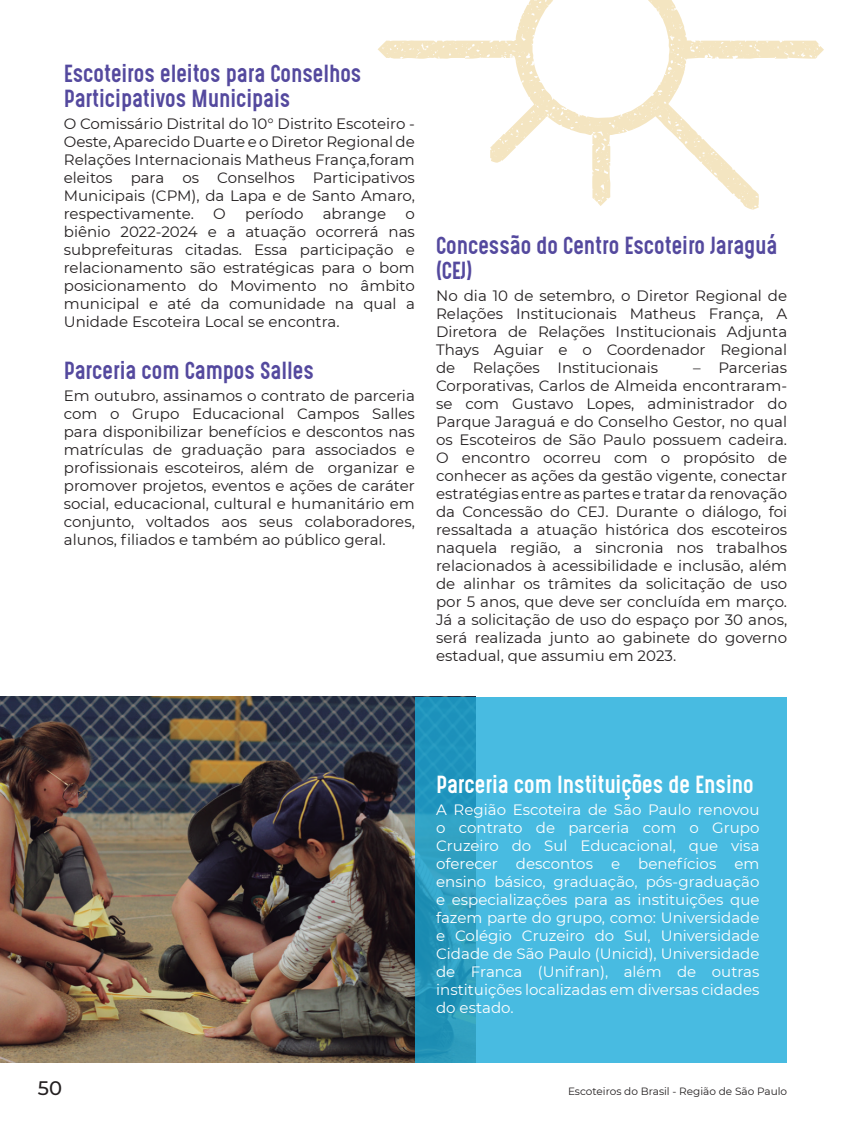
<style>
.page{position:relative;width:851px;height:1127px;background:#fff}
.page>*{position:absolute;margin:0;border:0;box-sizing:border-box;transform-origin:0 0}
.t1{font:21px/25.2px "Gotcha Gothic";color:#54499e}
.t2{font:21px "Gotcha Gothic";color:#fff}
.t3{font:500 19.5px "Montserrat";color:#231f20}
.t4{font:15px/18px "Montserrat";color:#231f20;text-align:justify}
.t5{font:15px/18px "Montserrat";color:#fff;text-align:justify}
.t6{font:10.5px "Montserrat";color:#231f20}
</style>
<div class="page">
<img style="left:0;top:697px;width:415px;height:366px">
<svg style="left:415px;top:697px;width:371px;height:366px;background:#42b5db"></svg>
<svg style="left:378px;top:0;width:445px;height:210px"></svg>
<svg style="left:504px;top:56px;width:9px;height:2px"></svg>
<svg style="left:706px;top:55px;width:11px;height:4px"></svg>
<svg style="left:472px;top:46px;width:5px;height:5px"></svg>
<h1 class="t1" style="left:64px;top:60px;width:299px">Escoteiros eleitos para Conselhos<br>Participativos Municipais</h1>
<p class="t4" style="left:64px;top:114px;width:352px">O Comissário Distrital do 10° Distrito Escoteiro - Oeste, Aparecido Duarte e o Diretor Regional de Relações Internacionais Matheus França,foram eleitos para os Conselhos Participativos Municipais (CPM), da Lapa e de Santo Amaro, respectivamente.</p>
<p class="t4" style="left:213px;top:204px;width:14px">O</p>
<p class="t4" style="left:245px;top:204px;width:60px">período</p>
<p class="t4" style="left:323px;top:204px;width:65px">abrange</p>
<p class="t4" style="left:64px;top:204px;width:352px;text-indent:341px">o biênio 2022-2024 e a atuação ocorrerá nas subprefeituras citadas. Essa participação e relacionamento são estratégicas para o bom posicionamento do Movimento no âmbito municipal e até da comunidade na qual a Unidade Escoteira Local se encontra.</p>
<h1 class="t1" style="left:64px;top:358px;width:251px">Parceria com Campos Salles</h1>
<p class="t4" style="left:64px;top:386px;width:352px">Em outubro, assinamos o contrato de parceria com o Grupo Educacional Campos Salles para disponibilizar benefícios e descontos nas matrículas de graduação para associados e profissionais escoteiros, além de organizar e promover projetos, eventos e ações de caráter social, educacional, cultural e humanitário em conjunto, voltados aos seus colaboradores, alunos, filiados e também ao público geral.</p>
<h1 class="t1" style="left:436px;top:233px;width:343px">Concessão do Centro Escoteiro Jaraguá (CEJ)</h1>
<p class="t4" style="left:436px;top:286px;width:352px">No dia 10 de setembro, o Diretor Regional de Relações Institucionais Matheus França, A Diretora de Relações Institucionais Adjunta Thays Aguiar e o Coordenador Regional de Relações Institucionais</p>
<p class="t4" style="left:436px;top:358px;width:352px;text-indent:257px">– Parcerias Corporativas, Carlos de Almeida encontraram&shy;se com Gustavo Lopes, administrador do Parque Jaraguá e do Conselho Gestor, no qual os Escoteiros de São Paulo possuem cadeira.<br>O encontro ocorreu com o propósito de conhecer as ações da gestão vigente, conectar estratégias entre as partes e tratar da renovação da Concessão do CEJ. Durante o diálogo, foi ressaltada a atuação histórica dos escoteiros naquela região, a sincronia nos trabalhos relacionados à acessibilidade e inclusão, além de alinhar os trâmites da solicitação de uso por 5 anos, que deve ser concluída em março.<br>Já a solicitação de uso do espaço por 30 anos, será realizada junto ao gabinete do governo estadual, que assumiu em 2023.</p>
<h1 class="t2" style="left:436px;top:768px;width:319px">Parceria com Instituições de Ensino</h1>
<p class="t5" style="left:436px;top:800px;width:325px">A Região Escoteira de São Paulo renovou o contrato de parceria com o Grupo Cruzeiro do Sul Educacional, que visa oferecer descontos e benefícios em ensino básico, graduação, pós-graduação e especializações para as instituições que fazem parte do grupo, como: Universidade e Colégio Cruzeiro do Sul, Universidade Cidade de São Paulo (Unicid), Universidade de Franca (Unifran), além de outras instituições localizadas em diversas cidades do estado.</p>
<h2 class="t3" style="left:38px;top:1074px;width:26px">50</h2>
<p class="t6" style="left:568px;top:1084px;width:221px">Escoteiros do Brasil - Região de São Paulo</p>
</div>
